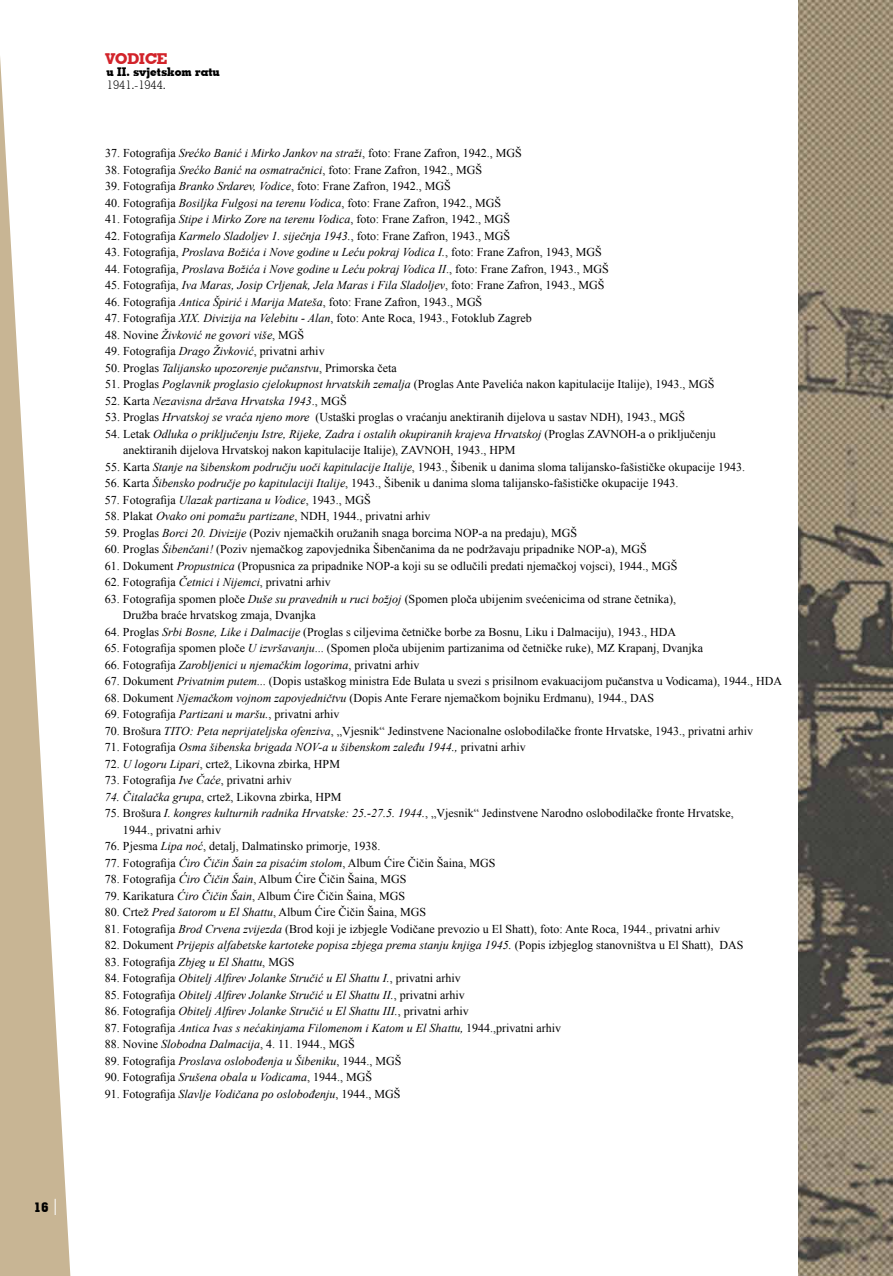
<style>
.page{position:relative;width:893px;height:1276px;background:#fff}
.page>*{position:absolute;margin:0;border:0;box-sizing:border-box;transform-origin:0 0}
.t1{font:700 15px "Geometric Slab 703 BT Xtra";color:#d2232a}
.t2{font:700 13.5px "Geometric Slab 703 BT Xtra";color:#000}
.t3{font:12px/16.5px "Times New Roman";color:#000}
.t4{font:italic 12px "Times New Roman";color:#000}
.t5{font:700 12px "Geometric Slab 703 BT Xtra";color:#000}
.t6{font:300 12px "Geometric Slab 703 BT";color:#000}
.s1{font-style:italic}
.s2{font-style:normal}
</style>
<div class="page">
<img style="left:798px;top:0;width:95px;height:1276px">
<svg style="left:0;top:57px;width:70px;height:1219px;fill:#c8b594"></svg>
<svg style="left:55px;top:1198px;width:1px;height:17px"></svg>
<p class="t2" style="left:34px;top:1198px;width:17px">16</p>
<p class="t1" style="left:105px;top:49px;width:64px">VODICE</p>
<p class="t6" style="left:107px;top:77px;width:61px">1941.-1944.</p>
<p class="t5" style="left:106px;top:64px;width:115px">u II. svjetskom ratu</p>
<p class="t3" style="left:105px;top:145px;width:418px">37. Fotografija <span class="s1">Srećko Banić i Mirko Jankov na straži</span>, foto: Frane Zafron, 1942., MGŠ</p>
<p class="t3" style="left:105px;top:161px;width:379px">38. Fotografija <span class="s1">Srećko Banić na osmatračnici</span>, foto: Frane Zafron, 1942., MGŠ</p>
<p class="t3" style="left:105px;top:178px;width:347px">39. Fotografija <span class="s1">Branko Srdarev, Vodice</span>, foto: Frane Zafron, 1942., MGŠ</p>
<p class="t3" style="left:105px;top:194px;width:398px">40. Fotografija <span class="s1">Bosiljka Fulgosi na terenu Vodica</span>, foto: Frane Zafron, 1942., MGŠ</p>
<p class="t3" style="left:105px;top:211px;width:407px">41. Fotografija <span class="s1">Stipe i Mirko Zore na terenu Vodica</span>, foto: Frane Zafron, 1942., MGŠ</p>
<p class="t3" style="left:105px;top:227px;width:407px">42. Fotografija <span class="s1">Karmelo Sladoljev 1. siječnja 1943.</span>, foto: Frane Zafron, 1943., MGŠ</p>
<p class="t4" style="left:105px;top:244px;width:498px"><span class="s2">43. Fotografija,</span> Proslava Božića i Nove godine u Leću pokraj Vodica I.<span class="s2">, foto: Frane Zafron, 1943, MGŠ</span></p>
<p class="t4" style="left:105px;top:260px;width:505px"><span class="s2">44. Fotografija,</span> Proslava Božića i Nove godine u Leću pokraj Vodica II<span class="s2">., foto: Frane Zafron, 1943., MGŠ</span></p>
<p class="t4" style="left:105px;top:277px;width:501px"><span class="s2">45. Fotografija,</span> Iva Maras, Josip Crljenak, Jela Maras i Fila Sladoljev<span class="s2">, foto: Frane Zafron, 1943., MGŠ</span></p>
<p class="t3" style="left:105px;top:293px;width:379px">46. Fotografija <span class="s1">Antica Špirić i Marija Mateša</span>, foto: Frane Zafron, 1943., MGŠ</p>
<p class="t3" style="left:105px;top:310px;width:428px">47. Fotografija <span class="s1">XIX. Divizija na Velebitu - Alan</span>, foto: Ante Roca, 1943., Fotoklub Zagreb</p>
<p class="t4" style="left:105px;top:326px;width:201px"><span class="s2">48. Novine</span> Živković ne govori više<span class="s2">, MGŠ</span></p>
<p class="t3" style="left:105px;top:343px;width:221px">49. Fotografija <span class="s1">Drago Živković</span>, privatni arhiv</p>
<p class="t4" style="left:105px;top:359px;width:293px"><span class="s2">50. Proglas</span> Talijansko upozorenje pučanstvu<span class="s2">, Primorska četa</span></p>
<p class="t3" style="left:105px;top:376px;width:611px">51. Proglas <span class="s1">Poglavnik proglasio cjelokupnost hrvatskih zemalja</span> (Proglas Ante Pavelića nakon kapitulacije Italije), 1943., MGŠ</p>
<p class="t4" style="left:105px;top:392px;width:243px"><span class="s2">52. Karta</span> Nezavisna država Hrvatska 1943<span class="s2">., MGŠ</span></p>
<p class="t3" style="left:105px;top:409px;width:582px">53. Proglas <span class="s1">Hrvatskoj se vraća njeno more</span> (Ustaški proglas o vraćanju anektiranih dijelova u sastav NDH), 1943., MGŠ</p>
<p class="t3" style="left:123px;top:425px;width:594px;text-indent:-18px">54. Letak <span class="s1">Odluka o priključenju Istre, Rijeke, Zadra i ostalih okupiranih krajeva Hrvatskoj</span> (Proglas ZAVNOH-a o priključenju anektiranih dijelova Hrvatskoj nakon kapitulacije Italije), ZAVNOH, 1943., HPM</p>
<p class="t3" style="left:105px;top:458px;width:642px">55. Karta <span class="s1">Stanje na</span> š<span class="s1">ibenskom području uoči kapitulacije Italije</span>, 1943., Šibenik u danima sloma talijansko-fašističke okupacije 1943.</p>
<p class="t3" style="left:105px;top:475px;width:575px">56. Karta <span class="s1">Šibensko područje po kapitulaciji Italije</span>, 1943., Šibenik u danima sloma talijansko-fašističke okupacije 1943.</p>
<p class="t3" style="left:105px;top:491px;width:267px">57. Fotografija <span class="s1">Ulazak partizana u Vodice</span>, 1943., MGŠ</p>
<p class="t3" style="left:105px;top:508px;width:327px">58. Plakat <span class="s1">Ovako oni pomažu partizane</span>, NDH, 1944., privatni arhiv</p>
<p class="t3" style="left:105px;top:524px;width:474px">59. Proglas <span class="s1">Borci 20. Divizije</span> (Poziv njemačkih oružanih snaga borcima NOP-a na predaju), MGŠ</p>
<p class="t3" style="left:105px;top:541px;width:543px">60. Proglas <span class="s1">Šibenčani!</span> (Poziv njemačkog zapovjednika Šibenčanima da ne podržavaju pripadnike NOP-a), MGŠ</p>
<p class="t3" style="left:105px;top:557px;width:574px">61. Dokument <span class="s1">Propustnica</span> (Propusnica za pripadnike NOP-a koji su se odlučili predati njemačkoj vojsci), 1944., MGŠ</p>
<p class="t3" style="left:105px;top:574px;width:227px">62. Fotografija <span class="s1">Četnici i Nijemci</span>, privatni arhiv</p>
<p class="t3" style="left:123px;top:590px;width:555px;text-indent:-18px">63. Fotografija spomen ploče <span class="s1">Duše su pravednih u ruci božjoj</span> (Spomen ploča ubijenim svećenicima od strane četnika),<br>Družba braće hrvatskog zmaja, Dvanjka</p>
<p class="t3" style="left:105px;top:623px;width:573px">64. Proglas <span class="s1">Srbi Bosne, Like i Dalmacije</span> (Proglas s ciljevima četničke borbe za Bosnu, Liku i Dalmaciju), 1943., HDA</p>
<p class="t3" style="left:105px;top:640px;width:600px">65. Fotografija spomen ploče <span class="s1">U izvršavanju</span>... (Spomen ploča ubijenim partizanima od četničke ruke), MZ Krapanj, Dvanjka</p>
<p class="t4" style="left:105px;top:656px;width:316px"><span class="s2">66. Fotografija</span> Zarobljenici u njemačkim logorima<span class="s2">, privatni arhiv</span></p>
<p class="t3" style="left:105px;top:673px;width:679px">67. Dokument <span class="s1">Privatnim putem</span>... (Dopis ustaškog ministra Ede Bulata u svezi s prisilnom evakuacijom pučanstva u Vodicama), 1944., HDA</p>
<p class="t3" style="left:105px;top:689px;width:551px">68. Dokument <span class="s1">Njemačkom vojnom zapovjedničtvu</span> (Dopis Ante Ferare njemačkom bojniku Erdmanu), 1944., DAS</p>
<p class="t3" style="left:105px;top:706px;width:236px">69. Fotografija <span class="s1">Partizani u maršu.</span>, privatni arhiv</p>
<p class="t3" style="left:105px;top:722px;width:650px">70. Brošura <span class="s1">TITO: Peta neprijateljska ofenziva</span>, „Vjesnik“ Jedinstvene Nacionalne oslobodilačke fronte Hrvatske, 1943., privatni arhiv</p>
<p class="t4" style="left:105px;top:739px;width:422px"><span class="s2">71. Fotografija</span> Osma šibenska brigada NOV-a u šibenskom zaleđu 1944., <span class="s2">privatni arhiv</span></p>
<p class="t3" style="left:105px;top:755px;width:236px">72. <span class="s1">U logoru Lipari</span>, crtež, Likovna zbirka, HPM</p>
<p class="t3" style="left:105px;top:772px;width:188px">73. Fotografija <span class="s1">Ive Čaće</span>, privatni arhiv</p>
<p class="t3" style="left:105px;top:788px;width:238px"><span class="s1">74. Čitalačka grupa</span>, crtež, Likovna zbirka, HPM</p>
<p class="t3" style="left:123px;top:805px;width:612px;text-indent:-18px">75. Brošura <span class="s1">I. kongres kulturnih radnika Hrvatske: 25.-27.5. 1944.</span>, „Vjesnik“ Jedinstvene Narodno oslobodilačke fronte Hrvatske,<br>1944., privatni arhiv</p>
<p class="t3" style="left:105px;top:838px;width:277px">76. Pjesma <span class="s1">Lipa noć</span>, detalj, Dalmatinsko primorje, 1938.</p>
<p class="t3" style="left:105px;top:854px;width:392px">77. Fotografija <span class="s1">Ćiro Čičin Šain za pisaćim stolom</span>, Album Ćire Čičin Šaina, MGS</p>
<p class="t3" style="left:105px;top:871px;width:303px">78. Fotografija <span class="s1">Ćiro Čičin Šain</span>, Album Ćire Čičin Šaina, MGS</p>
<p class="t3" style="left:105px;top:887px;width:302px">79. Karikatura <span class="s1">Ćiro Čičin Šain</span>, Album Ćire Čičin Šaina, MGS</p>
<p class="t3" style="left:105px;top:904px;width:323px">80. Crtež <span class="s1">Pred šatorom u El Shattu</span>, Album Ćire Čičin Šaina, MGS</p>
<p class="t3" style="left:105px;top:920px;width:617px">81. Fotografija <span class="s1">Brod Crvena zvijezda</span> (Brod koji je izbjegle Vodičane prevozio u El Shatt), foto: Ante Roca, 1944., privatni arhiv</p>
<p class="t4" style="left:105px;top:937px;width:640px"><span class="s2">82. Dokument</span> Prijepis alfabetske kartoteke popisa zbjega prema stanju knjiga 1945. <span class="s2">(Popis izbjeglog stanovništva u El Shatt), DAS</span></p>
<p class="t3" style="left:105px;top:953px;width:191px">83. Fotografija <span class="s1">Zbjeg u El Shattu</span>, MGS</p>
<p class="t4" style="left:105px;top:970px;width:357px"><span class="s2">84. Fotografija</span> Obitelj Alfirev Jolanke Stručić u El Shattu I.<span class="s2">, privatni arhiv</span></p>
<p class="t4" style="left:105px;top:986px;width:361px"><span class="s2">85. Fotografija</span> Obitelj Alfirev Jolanke Stručić u El Shattu II.<span class="s2">, privatni arhiv</span></p>
<p class="t4" style="left:105px;top:1003px;width:365px"><span class="s2">86. Fotografija</span> Obitelj Alfirev Jolanke Stručić u El Shattu III.<span class="s2">, privatni arhiv</span></p>
<p class="t4" style="left:105px;top:1019px;width:458px"><span class="s2">87. Fotografija</span> Antica Ivas s nećakinjama Filomenom i Katom u El Shattu, <span class="s2">1944.,privatni arhiv</span></p>
<p class="t3" style="left:105px;top:1036px;width:251px">88. Novine <span class="s1">Slobodna Dalmacija</span>, 4. 11. 1944., MGŠ</p>
<p class="t4" style="left:105px;top:1052px;width:298px"><span class="s2">89. Fotografija</span> Proslava oslobođenja u Šibeniku<span class="s2">, 1944., MGŠ</span></p>
<p class="t3" style="left:105px;top:1069px;width:268px">90. Fotografija <span class="s1">Srušena obala u Vodicama</span>, 1944., MGŠ</p>
<p class="t4" style="left:105px;top:1085px;width:297px"><span class="s2">91. Fotografija</span> Slavlje Vodičana po oslobođenju<span class="s2">, 1944., MGŠ</span></p>
</div>
